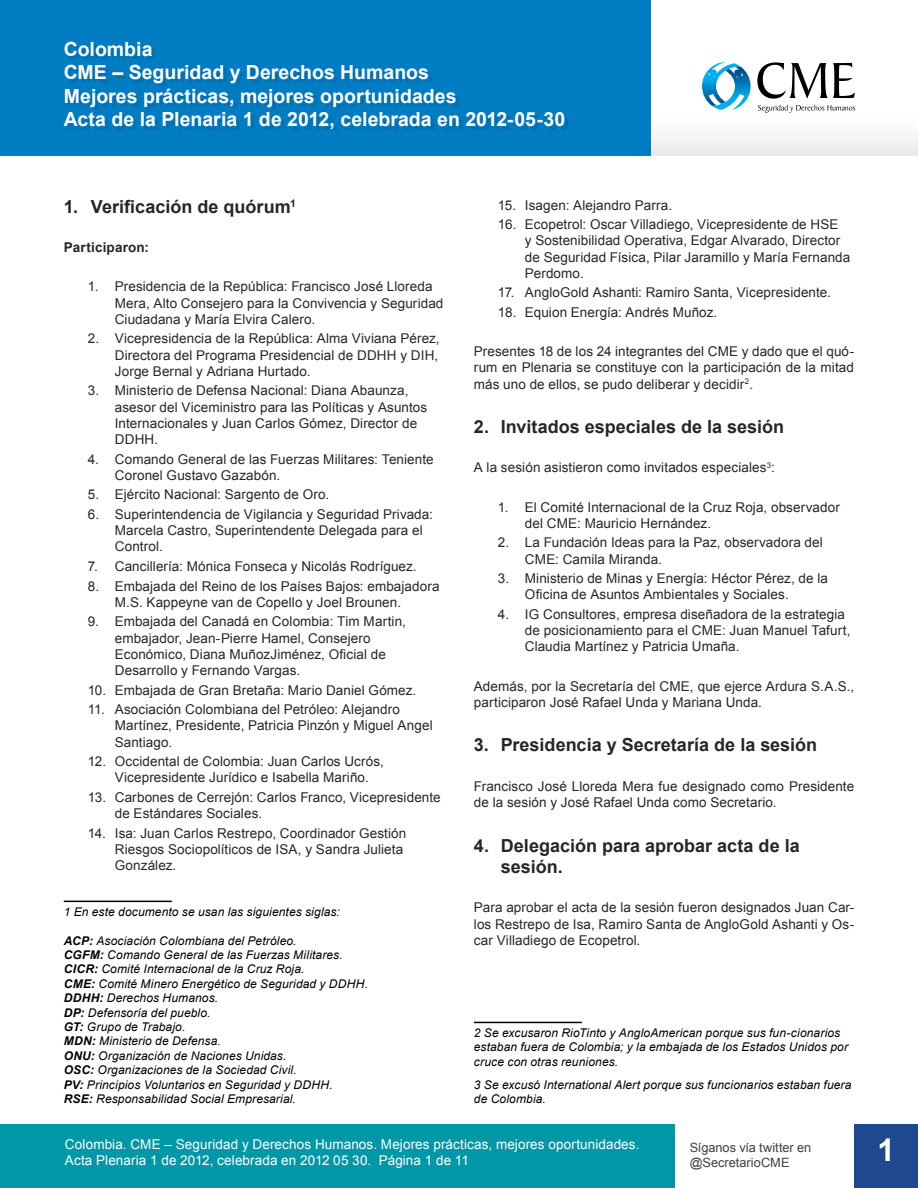
<style>
.page{position:relative;width:918px;height:1188px;background:#fff}
.page>*{position:absolute;margin:0;border:0;box-sizing:border-box;transform-origin:0 0}
.t1{font:700 31.5px "Arial";color:#fff}
.t2{font:700 19.5px/23.4px "Arial";color:#fff}
.t3{font:700 18px/21.6px "Arial";color:#262626}
.t4{font:13.5px/16.2px "Arial";letter-spacing:.005em;color:#262626}
.t5{font:13.5px/16.2px "Arial";letter-spacing:.01em;color:#fff}
.t6{font:700 13.5px "Arial";letter-spacing:.01em;color:#262626}
.t7{font:12.75px/14.7px "Arial";color:#404040}
.t8{font:italic 12px/14.4px "Arial";letter-spacing:.01em;color:#000}
.s1{font-weight:700}
</style>
<div class="page">
<div style="left:854px;top:1124px;width:64px;height:64px;background:#1e4990"></div>
<div style="left:0;top:1124px;width:675px;height:64px;background:#0098a7"></div>
<div style="left:0;top:0;width:651px;height:155px;background:#007cc3"></div>
<div style="left:651px;top:0;width:267px;height:155px;background:linear-gradient(to bottom,#fff,#f6f7f7)"></div>
<div style="left:67px;top:45px;width:500px;height:87px;background:#000;opacity:.1"></div>
<svg style="left:757px;top:62px;width:98px;height:37px"></svg>
<svg style="left:758px;top:105px;width:97px;height:8px"></svg>
<svg style="left:702px;top:62px;width:49px;height:48px"></svg>
<hr style="left:64px;top:901px;width:108px;height:1px;background:#000">
<hr style="left:474px;top:1022px;width:108px;height:1px;background:#000">
<h2 class="t2" style="left:64px;top:38px;width:503px">Colombia<br>CME – Seguridad y Derechos Humanos<br>Mejores prácticas, mejores oportunidades<br>Acta de la Plenaria 1 de 2012, celebrada en 2012-05-30</h2>
<h3 class="t3" style="left:64px;top:196px;width:234px">1. Verificación de quórum<sup>1</sup></h3>
<p class="t6" style="left:64px;top:238px;width:87px">Participaron:</p>
<p class="t4" style="left:115px;top:279px;width:330px;text-indent:-27px">1. Presidencia de la República: Francisco José Lloreda<br>Mera, Alto Consejero para la Convivencia y Seguridad<br>Ciudadana y María Elvira Calero.</p>
<p class="t4" style="left:115px;top:331px;width:326px;text-align:justify;text-indent:-27px">2. Vicepresidencia de la República: Alma Viviana Pérez, Directora del Programa Presidencial de DDHH y DIH, Jorge Bernal y Adriana Hurtado.</p>
<p class="t4" style="left:115px;top:383px;width:314px;text-indent:-27px">3. Ministerio de Defensa Nacional: Diana Abaunza, asesor del Viceministro para las Políticas y Asuntos Internacionales y Juan Carlos Gómez, Director de DDHH.</p>
<p class="t4" style="left:115px;top:451px;width:320px;text-indent:-27px">4. Comando General de las Fuerzas Militares: Teniente<br>Coronel Gustavo Gazabón.</p>
<p class="t4" style="left:88px;top:487px;width:243px">5. Ejército Nacional: Sargento de Oro.</p>
<p class="t4" style="left:115px;top:506px;width:320px;text-indent:-27px">6. Superintendencia de Vigilancia y Seguridad Privada:<br>Marcela Castro, Superintendente Delegada para el<br>Control.</p>
<p class="t4" style="left:88px;top:558px;width:330px">7. Cancillería: Mónica Fonseca y Nicolás Rodríguez.</p>
<p class="t4" style="left:115px;top:578px;width:326px;text-indent:-27px">8. Embajada del Reino de los Países Bajos: embajadora<br>M.S. Kappeyne van de Copello y Joel Brounen.</p>
<p class="t4" style="left:115px;top:614px;width:293px;text-indent:-27px">9. Embajada del Canadá en Colombia: Tim Martin, embajador, Jean-Pierre Hamel, Consejero Económico, Diana MuñozJiménez, Oficial de Desarrollo y Fernando Vargas.</p>
<p class="t4" style="left:88px;top:682px;width:330px">10. Embajada de Gran Bretaña: Mario Daniel Gómez.</p>
<p class="t4" style="left:115px;top:701px;width:319px;text-indent:-27px">11. Asociación Colombiana del Petróleo: Alejandro<br>Martínez, Presidente, Patricia Pinzón y Miguel Angel<br>Santiago.</p>
<p class="t4" style="left:115px;top:753px;width:271px;text-indent:-27px">12. Occidental de Colombia: Juan Carlos Ucrós,<br>Vicepresidente Jurídico e Isabella Mariño.</p>
<p class="t4" style="left:115px;top:789px;width:327px;text-indent:-27px">13. Carbones de Cerrejón: Carlos Franco, Vicepresidente de Estándares Sociales.</p>
<p class="t4" style="left:115px;top:825px;width:293px;text-indent:-27px">14. Isa: Juan Carlos Restrepo, Coordinador Gestión<br>Riesgos Sociopolíticos de ISA, y Sandra Julieta<br>González.</p>
<p class="t8" style="left:64px;top:905px;width:278px">1 En este documento se usan las siguientes siglas:</p>
<p class="t8" style="left:64px;top:933px;width:306px"><span class="s1">ACP:</span> Asociación Colombiana del Petróleo.<br><span class="s1">CGFM:</span> Comando General de las Fuerzas Militares.<br><span class="s1">CICR:</span> Comité Internacional de la Cruz Roja.<br><span class="s1">CME:</span> Comité Minero Energético de Seguridad y DDHH.<br><span class="s1">DDHH:</span> Derechos Humanos.<br><span class="s1">DP:</span> Defensoría del pueblo.<br><span class="s1">GT:</span> Grupo de Trabajo.<br><span class="s1">MDN:</span> Ministerio de Defensa.<br><span class="s1">ONU:</span> Organización de Naciones Unidas.<br><span class="s1">OSC:</span> Organizaciones de la Sociedad Civil.<br><span class="s1">PV:</span> Principios Voluntarios en Seguridad y DDHH.<br><span class="s1">RSE:</span> Responsabilidad Social Empresarial.</p>
<p class="t4" style="left:498px;top:197px;width:176px">15. Isagen: Alejandro Parra.</p>
<p class="t4" style="left:525px;top:217px;width:327px;text-indent:-27px">16. Ecopetrol: Oscar Villadiego, Vicepresidente de HSE<br>y Sostenibilidad Operativa, Edgar Alvarado, Director de Seguridad Física, Pilar Jaramillo y María Fernanda Perdomo.</p>
<p class="t4" style="left:498px;top:285px;width:335px">17. AngloGold Ashanti: Ramiro Santa, Vicepresidente.</p>
<p class="t4" style="left:498px;top:304px;width:221px">18. Equion Energía: Andrés Muñoz.</p>
<p class="t4" style="left:474px;top:344px;width:382px;text-align:justify">Presentes 18 de los 24 integrantes del CME y dado que el quó&shy;rum en Plenaria se constituye con la participación de la mitad más uno de ellos, se pudo deliberar y decidir<sup>2</sup>.</p>
<h3 class="t3" style="left:474px;top:417px;width:312px">2. Invitados especiales de la sesión</h3>
<p class="t4" style="left:474px;top:460px;width:303px">A la sesión asistieron como invitados especiales<sup>3</sup>:</p>
<p class="t4" style="left:525px;top:499px;width:316px;text-indent:-27px">1. El Comité Internacional de la Cruz Roja, observador del CME: Mauricio Hernández.</p>
<p class="t4" style="left:525px;top:535px;width:299px;text-indent:-27px">2. La Fundación Ideas para la Paz, observadora del<br>CME: Camila Miranda.</p>
<p class="t4" style="left:525px;top:571px;width:305px;text-indent:-27px">3. Ministerio de Minas y Energía: Héctor Pérez, de la<br>Oficina de Asuntos Ambientales y Sociales.</p>
<p class="t4" style="left:525px;top:606px;width:327px;text-indent:-27px">4. IG Consultores, empresa diseñadora de la estrategia de posicionamiento para el CME: Juan Manuel Tafurt,<br>Claudia Martínez y Patricia Umaña.</p>
<p class="t4" style="left:474px;top:678px;width:382px">Además, por la Secretaría del CME, que ejerce Ardura S.A.S., participaron José Rafael Unda y Mariana Unda.</p>
<h3 class="t3" style="left:474px;top:735px;width:345px">3. Presidencia y Secretaría de la sesión</h3>
<p class="t4" style="left:474px;top:778px;width:382px">Francisco José Lloreda Mera fue designado como Presidente de la sesión y José Rafael Unda como Secretario.</p>
<h3 class="t3" style="left:501px;top:835px;width:300px;text-indent:-27px">4. Delegación para aprobar acta de la sesión.</h3>
<p class="t4" style="left:474px;top:900px;width:382px;text-align:justify">Para aprobar el acta de la sesión fueron designados Juan Car&shy;los Restrepo de Isa, Ramiro Santa de AngloGold Ashanti y Os&shy;car Villadiego de Ecopetrol.</p>
<p class="t8" style="left:474px;top:1026px;width:376px">2 Se excusaron RioTinto y AngloAmerican porque sus fun-cionarios estaban fuera de Colombia; y la embajada de los Estados Unidos por cruce con otras reuniones.</p>
<p class="t8" style="left:474px;top:1077px;width:379px">3 Se excusó International Alert porque sus funcionarios estaban fuera de Colombia.</p>
<p class="t5" style="left:65px;top:1137px;width:576px">Colombia. CME – Seguridad y Derechos Humanos. Mejores prácticas, mejores oportunidades.<br>Acta Plenaria 1 de 2012, celebrada en 2012 05 30. Página 1 de 11</p>
<p class="t7" style="left:690px;top:1141px;width:123px">Síganos vía twitter en @SecretarioCME</p>
<h1 class="t1" style="left:877px;top:1128px;width:19px">1</h1>
</div>
